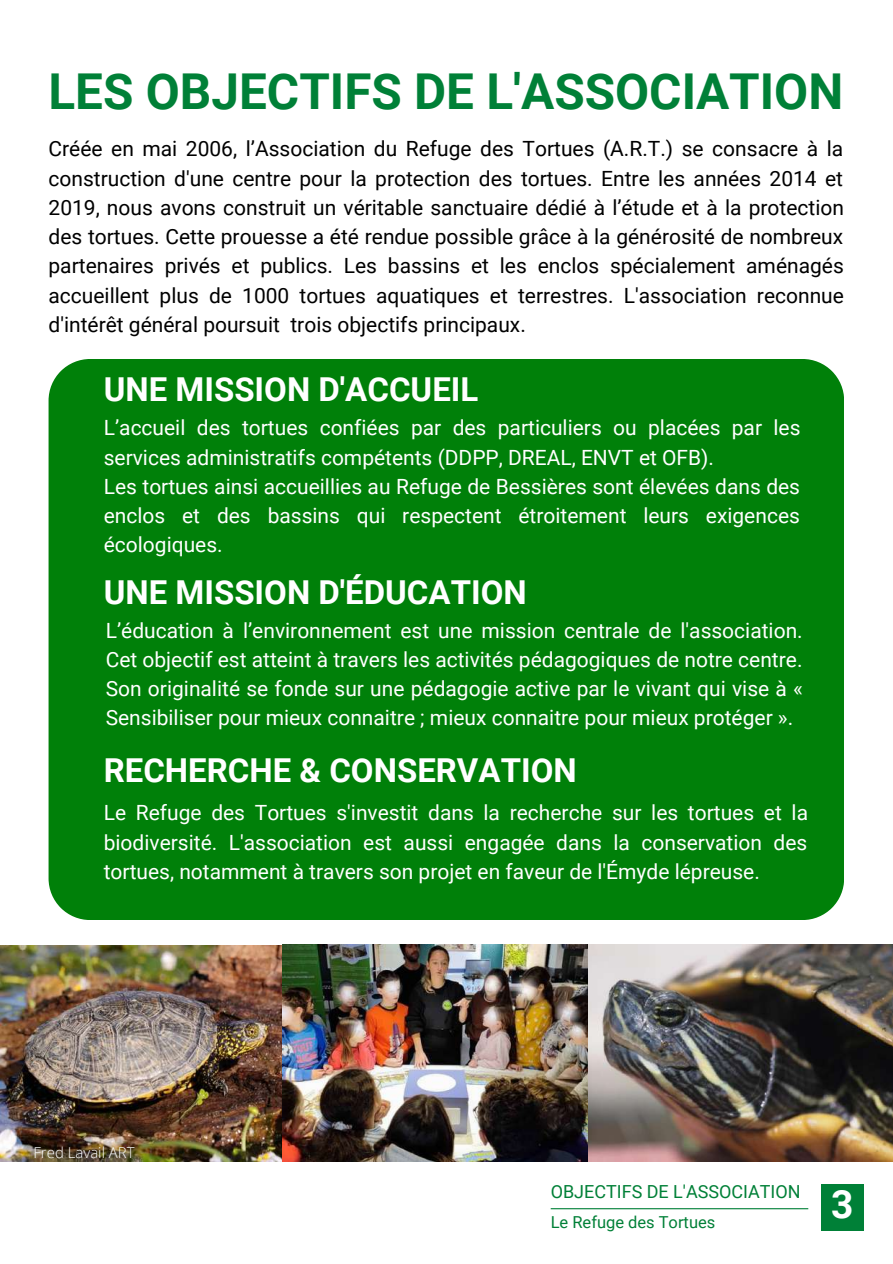
<style>
.page{position:relative;width:893px;height:1264px;background:#fff}
.page>*{position:absolute;margin:0;border:0;box-sizing:border-box;transform-origin:0 0}
.t1{font:700 49.5px "Roboto";color:#008037}
.t2{font:700 39px "Roboto";color:#fff}
.t3{font:700 33px "Roboto";color:#fff}
.t4{font:21px/29.2px "Roboto";color:#fff;text-align:justify}
.t5{font:21px/29.2px "Roboto";color:#000;text-align:justify}
.t6{font:18px "Roboto";color:#008037}
.t7{font:16.5px "Roboto";color:#008037}
.t8{font:300 15px "Open Sans";color:#fff}
</style>
<div class="page">
<div style="left:820px;top:1184px;width:43px;height:46px;background:#008037"></div>
<hr style="left:550px;top:1208px;width:258px;height:1px;background:#008037">
<img style="left:588px;top:944px;width:304px;height:217px">
<img style="left:0;top:944px;width:588px;height:217px">
<div style="left:49px;top:359px;width:794px;height:560px;background:#008009"></div>
<h1 class="t1" style="left:49px;top:63px;width:796px">LES OBJECTIFS DE L'ASSOCIATION</h1>
<p class="t5" style="left:49px;top:135px;width:797px">Créée en mai 2006, l’Association du Refuge des Tortues (A.R.T.) se consacre à la construction d'une centre pour la protection des tortues. Entre les années 2014 et 2019, nous avons construit un véritable sanctuaire dédié à l’étude et à la protection des tortues. Cette prouesse a été rendue possible grâce à la générosité de nombreux partenaires privés et publics. Les bassins et les enclos spécialement aménagés accueillent plus de 1000 tortues aquatiques et terrestres. L'association reconnue d'intérêt général poursuit trois objectifs principaux.</p>
<h3 class="t3" style="left:104px;top:371px;width:376px">UNE MISSION D'ACCUEIL</h3>
<p class="t4" style="left:104px;top:413px;width:698px;text-align:left">L’accueil des tortues confiées par des particuliers ou placées par les services administratifs compétents (DDPP, DREAL, ENVT et OFB).<br>Les tortues ainsi accueillies au Refuge de Bessières sont élevées dans des enclos et des bassins qui respectent étroitement leurs exigences écologiques.</p>
<h3 class="t3" style="left:104px;top:573px;width:424px">UNE MISSION D'ÉDUCATION</h3>
<p class="t4" style="left:106px;top:616px;width:698px">L’éducation à l’environnement est une mission centrale de l'association.<br>Cet objectif est atteint à travers les activités pédagogiques de notre centre.<br>Son originalité se fonde sur une pédagogie active par le vivant qui vise à « Sensibiliser pour mieux connaitre ; mieux connaitre pour mieux protéger ».</p>
<h3 class="t3" style="left:104px;top:751px;width:474px">RECHERCHE &amp; CONSERVATION</h3>
<p class="t4" style="left:104px;top:798px;width:705px">Le Refuge des Tortues s'investit dans la recherche sur les tortues et la biodiversité. L'association est aussi engagée dans la conservation des tortues, notamment à travers son projet en faveur de l'Émyde lépreuse.</p>
<p class="t8" style="left:33px;top:1142px;width:103px">Fred Lavail ART</p>
<p class="t6" style="left:550px;top:1181px;width:251px">OBJECTIFS DE L'ASSOCIATION</p>
<p class="t7" style="left:550px;top:1212px;width:166px">Le Refuge des Tortues</p>
<h2 class="t2" style="left:831px;top:1181px;width:24px">3</h2>
</div>
